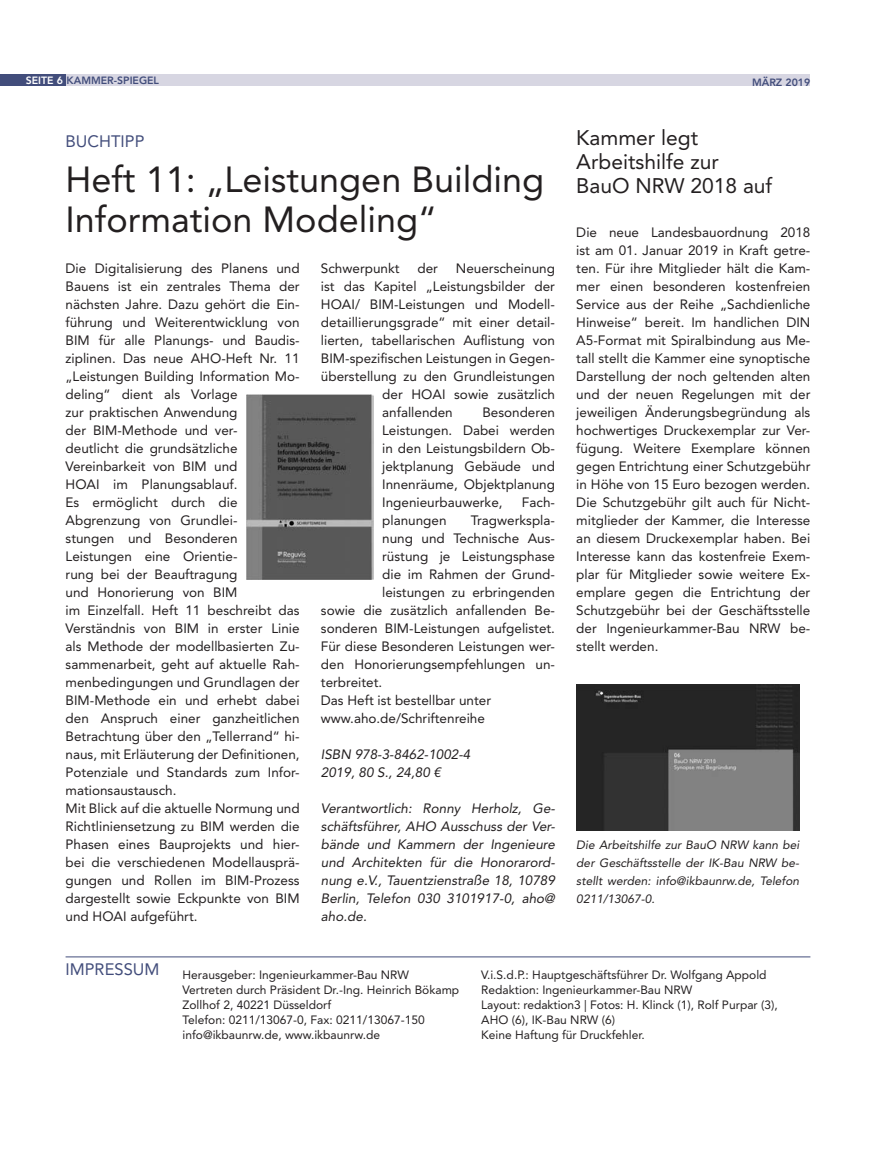
<style>
.page{position:relative;width:876px;height:1173px;background:#fff}
.page>*{position:absolute;margin:0;border:0;box-sizing:border-box;transform-origin:0 0}
.t1{font:36px/40.5px "Avenir LT Std";color:#231f20}
.t2{font:21px/24px "Avenir LT Std";color:#231f20}
.t3{font:16.5px "Avenir LT Std";color:#424d7b}
.t4{font:13.5px/18px "Avenir LT Std";color:#231f20;text-align:justify}
.t5{font:italic 13.5px/18px "Avenir LT Std";color:#231f20}
.t6{font:12px/15px "Avenir LT Std";color:#231f20}
.t7{font:italic 12px/18px "Avenir LT Std";color:#231f20;text-align:justify}
.t8{font:800 10.5px "Avenir LT Std";color:#424d7b}
.s1{color:#fff}
</style>
<div class="page">
<div style="left:64px;top:75px;width:745px;height:11px;background:#d7d6e2"></div>
<div style="left:0;top:75px;width:65px;height:11px;background:#424d7b"></div>
<hr style="left:66px;top:956px;width:744px;height:1px;background:#424d7b">
<img style="left:246px;top:395px;width:127px;height:184px">
<img style="left:576px;top:684px;width:223px;height:147px">
<p class="t8" style="left:26px;top:74px;width:134px"><span class="s1">SEITE 6</span> KAMMER-SPIEGEL</p>
<p class="t8" style="left:751px;top:77px;width:60px">MÄRZ 2019</p>
<p class="t3" style="left:66px;top:132px;width:80px">BUCHTIPP</p>
<h1 class="t1" style="left:66px;top:159px;width:480px">Heft 11: „Leistungen Building<br>Information Modeling“</h1>
<p class="t4" style="left:66px;top:260px;width:235px;text-align:left">Die Digitalisierung des Planens und<br>Bauens ist ein zentrales Thema der nächsten Jahre. Dazu gehört die Ein&shy;führung und Weiterentwicklung von<br>BIM für alle Planungs- und Baudis&shy;ziplinen. Das neue AHO-Heft Nr. 11 „Leistungen Building Information Mo&shy;deling“ dient als Vorlage<br>zur praktischen Anwendung<br>der BIM-Methode und ver-<br>deutlicht die grundsätzliche<br>Vereinbarkeit von BIM und<br>HOAI im Planungsablauf.<br>Es ermöglicht durch die<br>Abgrenzung von Grundlei-<br>stungen und Besonderen<br>Leistungen eine Orientie-<br>rung bei der Beauftragung<br>und Honorierung von BIM<br>im Einzelfall. Heft 11 beschreibt das<br>Verständnis von BIM in erster Linie als Methode der modellbasierten Zu&shy;sammenarbeit, geht auf aktuelle Rah&shy;menbedingungen und Grundlagen der<br>BIM-Methode ein und erhebt dabei den Anspruch einer ganzheitlichen<br>Betrachtung über den „Tellerrand“ hi&shy;naus, mit Erläuterung der Definitionen,<br>Potenziale und Standards zum Infor&shy;mationsaustausch.<br>Mit Blick auf die aktuelle Normung und<br>Richtliniensetzung zu BIM werden die<br>Phasen eines Bauprojekts und hier&shy;bei die verschiedenen Modellausprä&shy;gungen und Rollen im BIM-Prozess dargestellt sowie Eckpunkte von BIM und HOAI aufgeführt.</p>
<p class="t4" style="left:321px;top:260px;width:80px">Schwerpunkt</p>
<p class="t4" style="left:417px;top:260px;width:22px">der</p>
<p class="t4" style="left:455px;top:260px;width:101px">Neuerscheinung</p>
<p class="t4" style="left:321px;top:278px;width:235px">ist das Kapitel „Leistungsbilder der</p>
<p class="t4" style="left:321px;top:296px;width:235px">HOAI/ BIM-Leistungen und Modell-</p>
<p class="t4" style="left:321px;top:314px;width:235px">detaillierungsgrade“ mit einer detail-</p>
<p class="t4" style="left:321px;top:332px;width:235px">lierten, tabellarischen Auflistung von</p>
<p class="t4" style="left:321px;top:350px;width:235px">BIM-spezifischen Leistungen in Gegen-</p>
<p class="t4" style="left:321px;top:368px;width:235px">überstellung zu den Grundleistungen</p>
<p class="t4" style="left:382px;top:386px;width:174px">der HOAI sowie zusätzlich</p>
<p class="t4" style="left:382px;top:404px;width:72px">anfallenden</p>
<p class="t4" style="left:382px;top:404px;width:174px;text-indent:100px">Besonderen Leistungen. Dabei werden in den Leistungsbildern Ob&shy;jektplanung Gebäude und Innenräume, Objektplanung Ingenieurbauwerke,</p>
<p class="t4" style="left:521px;top:493px;width:35px">Fach-</p>
<p class="t4" style="left:382px;top:511px;width:66px">planungen</p>
<p class="t4" style="left:470px;top:511px;width:86px">Tragwerkspla-</p>
<p class="t4" style="left:382px;top:529px;width:174px">nung und Technische Aus-</p>
<p class="t4" style="left:382px;top:547px;width:174px">rüstung je Leistungsphase</p>
<p class="t4" style="left:382px;top:565px;width:174px">die im Rahmen der Grund-</p>
<p class="t4" style="left:382px;top:583px;width:174px">leistungen zu erbringenden</p>
<p class="t4" style="left:321px;top:601px;width:235px">sowie die zusätzlich anfallenden Be-</p>
<p class="t4" style="left:321px;top:619px;width:235px">sonderen BIM-Leistungen aufgelistet.</p>
<p class="t4" style="left:321px;top:637px;width:235px">Für diese Besonderen Leistungen wer-</p>
<p class="t4" style="left:321px;top:655px;width:235px">den Honorierungsempfehlungen un-</p>
<p class="t4" style="left:321px;top:673px;width:63px">terbreitet.</p>
<p class="t4" style="left:321px;top:691px;width:172px">Das Heft ist bestellbar unter</p>
<p class="t4" style="left:321px;top:709px;width:165px">www.aho.de/Schriftenreihe</p>
<p class="t5" style="left:321px;top:746px;width:151px">ISBN 978-3-8462-1002-4<br>2019, 80 S., 24,80 €</p>
<p class="t5" style="left:321px;top:800px;width:235px;text-align:justify">Verantwortlich: Ronny Herholz, Ge&shy;schäftsführer, AHO Ausschuss der Ver&shy;bände und Kammern der Ingenieure und Architekten für die Honorarord&shy;nung e.V., Tauentzienstraße 18, 10789<br>Berlin, Telefon 030 3101917-0, aho@ aho.de.</p>
<h2 class="t2" style="left:576px;top:126px;width:197px">Kammer legt<br>Arbeitshilfe zur<br>BauO NRW 2018 auf</h2>
<p class="t4" style="left:576px;top:224px;width:235px">Die neue Landesbauordnung 2018 ist am 01. Januar 2019 in Kraft getre&shy;ten. Für ihre Mitglieder hält die Kam&shy;mer einen besonderen kostenfreien Service aus der Reihe „Sachdienliche Hinweise“ bereit. Im handlichen DIN A5-Format mit Spiralbindung aus Me&shy;tall stellt die Kammer eine synoptische Darstellung der noch geltenden alten und der neuen Regelungen mit der jeweiligen Änderungsbegründung als hochwertiges Druckexemplar zur Ver&shy;fügung. Weitere Exemplare können gegen Entrichtung einer Schutzgebühr in Höhe von 15 Euro bezogen werden.<br>Die Schutzgebühr gilt auch für Nicht&shy;mitglieder der Kammer, die Interesse an diesem Druckexemplar haben. Bei Interesse kann das kostenfreie Exem&shy;plar für Mitglieder sowie weitere Ex&shy;emplare gegen die Entrichtung der Schutzgebühr bei der Geschäftsstelle der Ingenieurkammer-Bau NRW be&shy;stellt werden.</p>
<p class="t7" style="left:576px;top:836px;width:224px">Die Arbeitshilfe zur BauO NRW kann bei der Geschäftsstelle der IK-Bau NRW be&shy;stellt werden: info@ikbaunrw.de, Telefon 0211/13067-0.</p>
<p class="t3" style="left:66px;top:960px;width:95px">IMPRESSUM</p>
<p class="t6" style="left:182px;top:967px;width:278px">Herausgeber: Ingenieurkammer-Bau NRW Vertreten durch Präsident Dr.-Ing. Heinrich Bökamp Zollhof 2, 40221 Düsseldorf<br>Telefon: 0211/13067-0, Fax: 0211/13067-150 info@ikbaunrw.de, www.ikbaunrw.de</p>
<p class="t6" style="left:481px;top:967px;width:298px">V.i.S.d.P.: Hauptgeschäftsführer Dr. Wolfgang Appold Redaktion: Ingenieurkammer-Bau NRW<br>Layout: redaktion3 | Fotos: H. Klinck (1), Rolf Purpar (3), AHO (6), IK-Bau NRW (6)<br>Keine Haftung für Druckfehler.</p>
</div>
